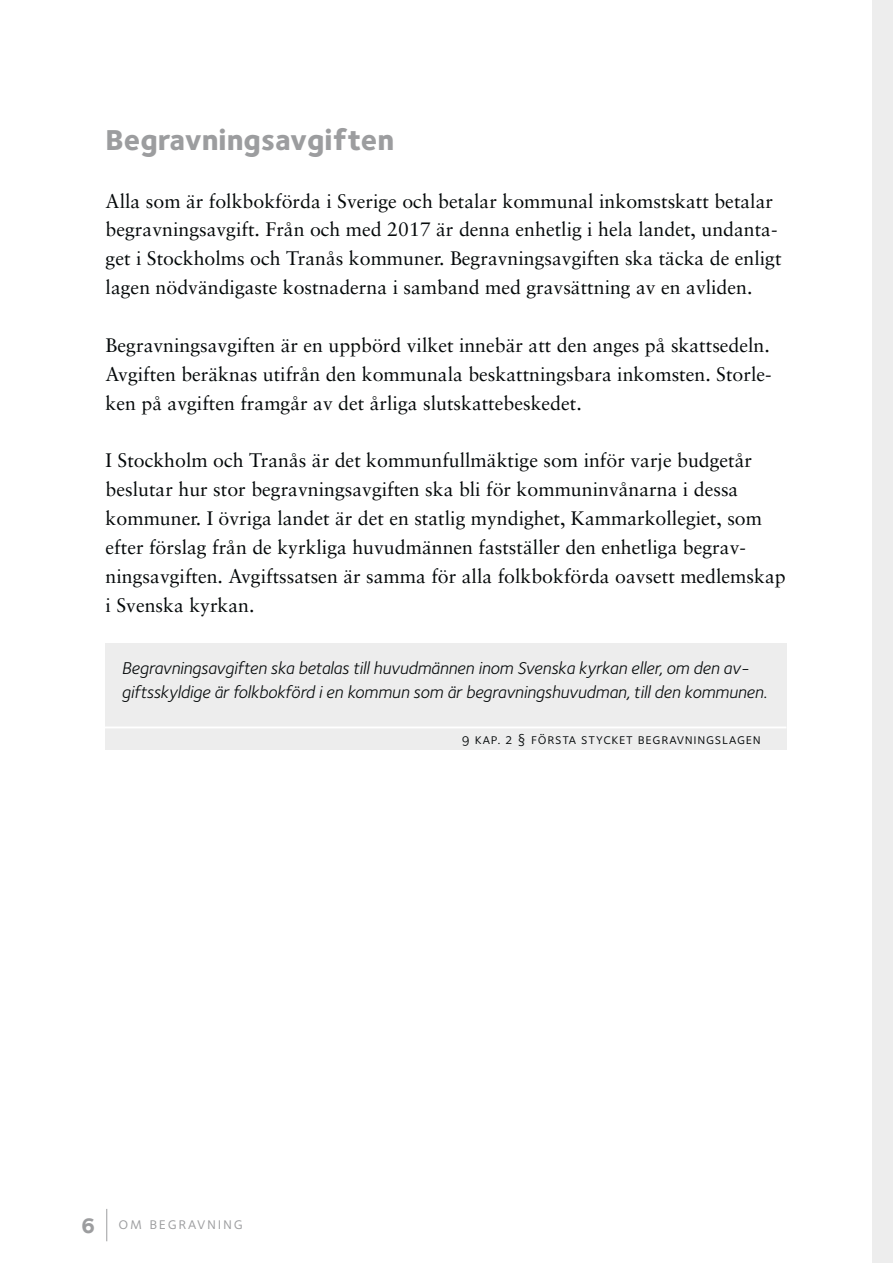
<style>
.page{position:relative;width:893px;height:1263px;background:#fff}
.page>*{position:absolute;margin:0;border:0;box-sizing:border-box;transform-origin:0 0}
.t1{font:29.85px "Foundry Sterling Extra Bold OSF";color:#9c9d9f}
.t2{font:19.5px/28.8px "Sabon LT";color:#040809}
.t3{font:17.7px/24.2px "Foundry Sterling Book Italic OSF";letter-spacing:-.01em;color:#040809}
.t4{font:16.8px "Foundry Sterling Book Expert";letter-spacing:.1em;color:#9c9d9f}
.t5{font:14.85px "Foundry Sterling Book Expert";letter-spacing:.05em;color:#040809}
.s1{font-family:"Foundry Sterling Extra Bold OSF";font-size:22.35px}
</style>
<div class="page">
<hr style="left:106px;top:1209px;width:1px;height:32px;background:#9c9d9f">
<div style="left:872px;top:0;width:21px;height:1263px;background:#ededed"></div>
<div style="left:106px;top:643px;width:681px;height:107px;background:#ededed"></div>
<hr style="left:95px;top:727px;width:691px;height:1px;background:#fff">
<h1 class="t1" style="left:106px;top:128px;width:290px">Begravningsavgiften</h1>
<p class="t2" style="left:106px;top:188px;width:677px">Alla som är folkbokförda i Sverige och betalar kommunal inkomstskatt betalar begravningsavgift. Från och med 2017 är denna enhetlig i hela landet, undanta&shy;get i Stockholms och Tranås kommuner. Begravningsavgiften ska täcka de enligt lagen nödvändigaste kostnaderna i samband med gravsättning av en avliden.</p>
<p class="t2" style="left:106px;top:332px;width:667px;text-align:justify">Begravningsavgiften är en uppbörd vilket innebär att den anges på skattsedeln.<br>Avgiften beräknas utifrån den kommunala beskattningsbara inkomsten. Storle&shy;ken på avgiften framgår av det årliga slutskattebeskedet.</p>
<p class="t2" style="left:106px;top:448px;width:681px">I Stockholm och Tranås är det kommunfullmäktige som inför varje budgetår beslutar hur stor begravningsavgiften ska bli för kommuninvånarna i dessa kommuner. I övriga landet är det en statlig myndighet, Kammarkollegiet, som efter förslag från de kyrkliga huvudmännen fastställer den enhetliga begrav&shy;ningsavgiften. Avgiftssatsen är samma för alla folkbokförda oavsett medlemskap i Svenska kyrkan.</p>
<p class="t3" style="left:121px;top:657px;width:647px">Begravningsavgiften ska betalas till huvudmännen inom Svenska kyrkan eller, om den av&shy;giftsskyldige är folkbokförd i en kommun som är begravningshuvudman, till den kommunen.</p>
<p class="t5" style="left:462px;top:730px;width:300px">9 kap. 2 § första stycket begravningslagen</p>
<p class="t4" style="left:82px;top:1214px;width:163px"><span class="s1">6</span> om begravning</p>
</div>
